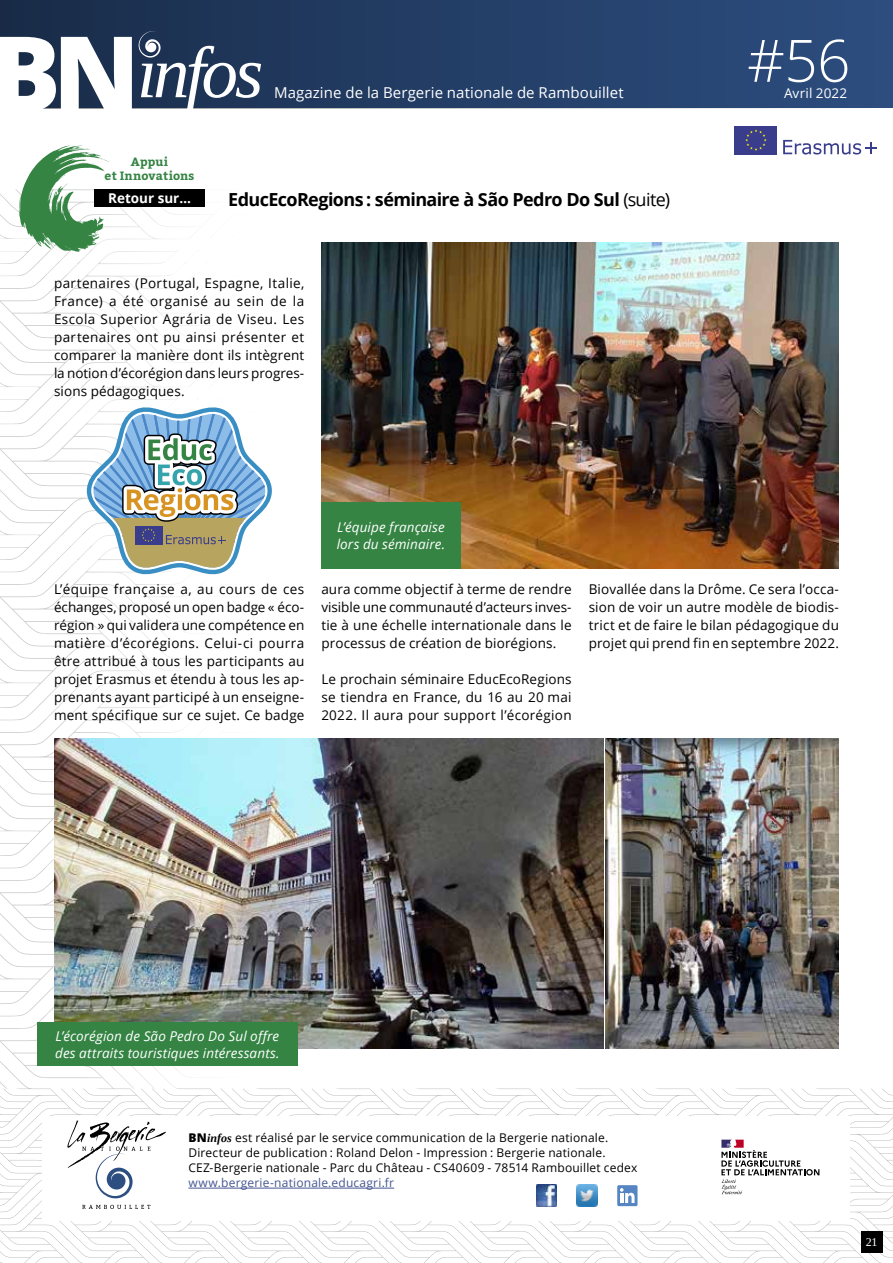
<style>
.page{position:relative;width:893px;height:1263px;background:#fff}
.page>*{position:absolute;margin:0;border:0;box-sizing:border-box;transform-origin:0 0}
.t1{font:800 104.55px "Open Sans";color:#fff}
.t2{font:300 58.5px "Open Sans";color:#fff}
.t3{font:700 18px "Open Sans";letter-spacing:-.035em;color:#000}
.t4{font:15px "Open Sans";letter-spacing:.005em;color:#fff}
.t5{font:13.5px/18px "Open Sans";letter-spacing:.01em;color:#000;text-align:justify}
.t6{font:italic 13.5px/16.5px "Open Sans";letter-spacing:.01em;color:#fff}
.t7{font:700 13.5px "Open Sans";color:#fff}
.t8{font:13.5px "Open Sans";letter-spacing:.005em;color:#fff}
.t9{font:12px/15px "Open Sans";letter-spacing:.015em;color:#000}
.t10{font:12px "Open Sans";letter-spacing:.015em;color:#465792}
.t11{font:700 12px/14.4px "Kadwa";letter-spacing:.01em;color:#358444;text-align:center}
.t12{font:12px "Tinos";color:#fff}
.s1{font-weight:400}
.s2{font-weight:800}
.s3{font-family:"Tinos";font-weight:700;font-style:italic}
</style>
<div class="page">
<div style="left:0;top:0;width:893px;height:108px;background:linear-gradient(to right,#192c49,#2d4e80)"></div>
<svg style="left:139px;top:31px;width:122px;height:78px"></svg>
<svg style="left:0;top:189px;width:205px;height:444px"></svg>
<svg style="left:0;top:604px;width:16px;height:29px"></svg>
<svg style="left:0;top:633px;width:194px;height:415px"></svg>
<div style="left:94px;top:189px;width:111px;height:17px;background:#000"></div>
<svg style="left:19px;top:145px;width:91px;height:107px"></svg>
<svg style="left:85px;top:406px;width:187px;height:170px"></svg>
<div style="left:735px;top:126px;width:42px;height:28px;background:#3a3d8c"></div>
<svg style="left:745px;top:129px;width:22px;height:22px"></svg>
<svg style="left:783px;top:140px;width:93px;height:15px"></svg>
<img style="left:321px;top:243px;width:518px;height:325px">
<div style="left:321px;top:502px;width:139px;height:67px;background:#358444"></div>
<svg style="left:0;top:1048px;width:893px;height:215px"></svg>
<img style="left:54px;top:738px;width:550px;height:310px">
<img style="left:606px;top:738px;width:233px;height:310px">
<div style="left:37px;top:1022px;width:261px;height:44px;background:#358444"></div>
<h1 class="t1" style="left:-10px;top:-6px;width:151px">BN</h1>
<p class="t11" style="left:105px;top:154px;width:91px">Appui<br>et Innovations</p>
<p class="t7" style="left:108px;top:189px;width:84px">Retour sur…</p>
<p class="t4" style="left:274px;top:82px;width:351px">Magazine de la Bergerie nationale de Rambouillet</p>
<h3 class="t3" style="left:228px;top:187px;width:443px">EducEcoRegions : séminaire à São Pedro Do Sul <span class="s1">(suite)</span></h3>
<p class="t5" style="left:54px;top:274px;width:252px">partenaires (Portugal, Espagne, Italie, France) a été organisé au sein de la Escola Superior Agrária de Viseu. Les partenaires ont pu ainsi présenter et comparer la manière dont ils intègrent la notion d’écorégion dans leurs progres&shy;sions pédagogiques.</p>
<p class="t6" style="left:337px;top:518px;width:110px">L’équipe française lors du séminaire.</p>
<h2 class="t2" style="left:747px;top:20px;width:105px">#56</h2>
<p class="t8" style="left:784px;top:84px;width:65px">Avril 2022</p>
<p class="t5" style="left:54px;top:580px;width:252px">L’équipe française a, au cours de ces échanges, proposé un open badge « éco&shy;région » qui validera une compétence en matière d’écorégions. Celui-ci pourra être attribué à tous les participants au projet Erasmus et étendu à tous les ap&shy;prenants ayant participé à un enseigne&shy;ment spécifique sur ce sujet. Ce badge</p>
<p class="t5" style="left:321px;top:580px;width:252px">aura comme objectif à terme de rendre visible une communauté d’acteurs inves&shy;tie à une échelle internationale dans le processus de création de biorégions.</p>
<p class="t5" style="left:321px;top:670px;width:252px">Le prochain séminaire EducEcoRegions se tiendra en France, du 16 au 20 mai 2022. Il aura pour support l’écorégion</p>
<p class="t5" style="left:589px;top:580px;width:252px">Biovallée dans la Drôme. Ce sera l’occa&shy;sion de voir un autre modèle de biodis&shy;trict et de faire le bilan pédagogique du projet qui prend fin en septembre 2022.</p>
<p class="t6" style="left:55px;top:1027px;width:226px">L’écorégion de São Pedro Do Sul offre des attraits touristiques intéressants.</p>
<p class="t9" style="left:188px;top:1130px;width:451px"><span class="s2">BN</span><span class="s3">infos</span> est réalisé par le service communication de la Bergerie nationale.<br>Directeur de publication : Roland Delon - Impression : Bergerie nationale.<br>CEZ-Bergerie nationale - Parc du Château - CS40609 - 78514 Rambouillet cedex</p>
<p class="t10" style="left:188px;top:1174px;width:207px">www.bergerie-nationale.educagri.fr</p>
<p class="t12" style="left:866px;top:1234px;width:13px">21</p>
</div>
